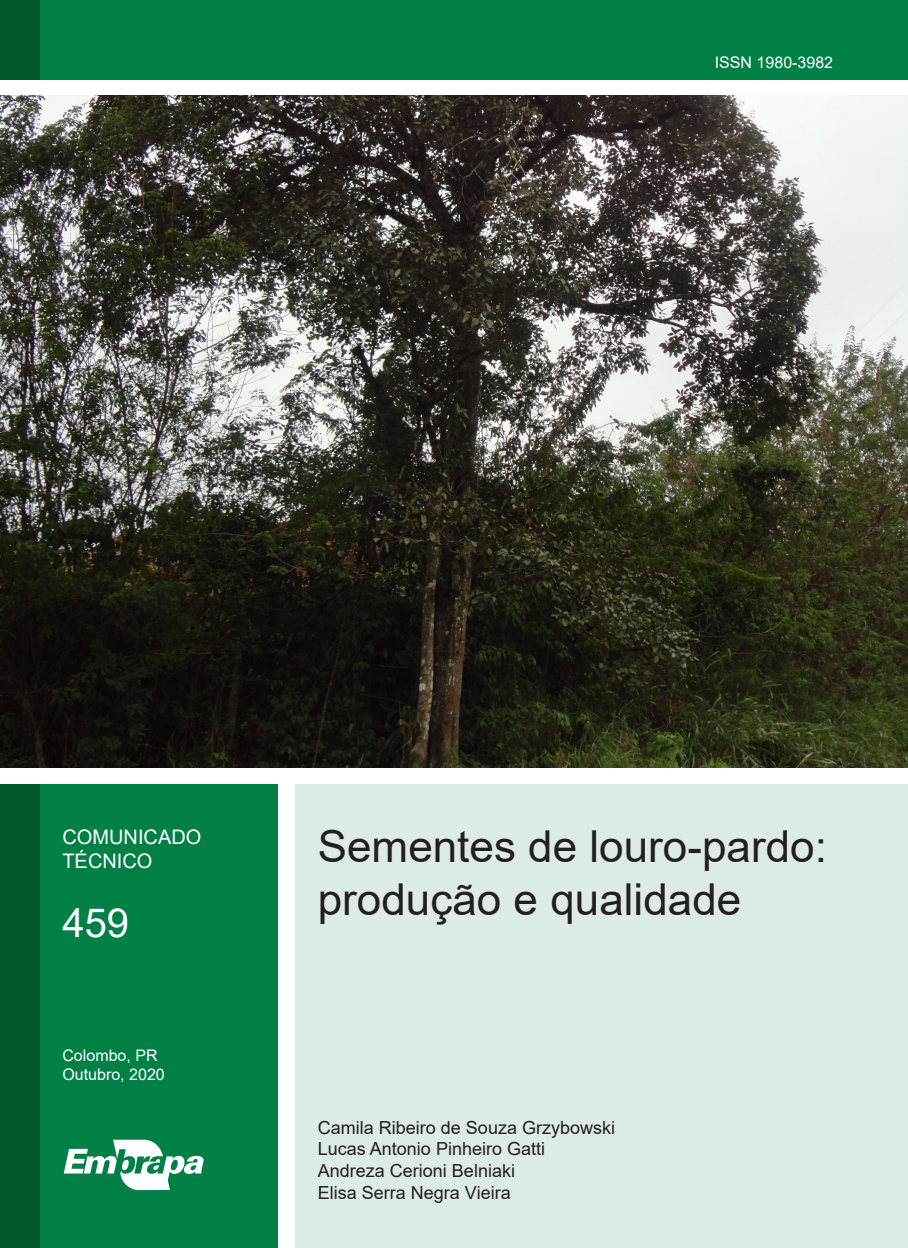
<style>
.page{position:relative;width:908px;height:1248px;background:#fff}
.page>*{position:absolute;margin:0;border:0;box-sizing:border-box;transform-origin:0 0}
.TITULO_CAPA{font:44px/52.8px "Arial";color:#231f20}
.NUMERO_PUBLICACAO{font:40px "Arial";color:#fff}
.COMUNICADO_TECNICO{font:20px/24px "Arial";color:#fff}
.AUTOR_CAPA{font:18px "Arial";color:#231f20}
.NUMERO_ISSN{font:16px "Arial";color:#fff}
.CIDADE_-_MES_-_ESTAD{font:16px "Arial";color:#fff}
</style>
<div class="page">
<img style="left:0;top:96px;width:907px;height:671px">
<div style="left:0;top:784px;width:277px;height:463px;background:#007f46"></div>
<div style="left:295px;top:784px;width:612px;height:463px;background:#dcebe3"></div>
<div style="left:0;top:784px;width:40px;height:463px;background:#00582c"></div>
<div style="left:0;top:0;width:907px;height:79px;background:#007f46"></div>
<svg style="left:64px;top:1139px;width:140px;height:50px"></svg>
<div style="left:0;top:0;width:40px;height:79px;background:#00582c"></div>
<p class="NUMERO_ISSN" style="left:714px;top:51px;width:120px">ISSN 1980-3982</p>
<p class="COMUNICADO_TECNICO" style="left:62px;top:825px;width:140px">COMUNICADO<br>TÉCNICO</p>
<p class="NUMERO_PUBLICACAO" style="left:62px;top:895px;width:68px">459</p>
<p class="CIDADE_-_MES_-_ESTAD" style="left:62px;top:1043px;width:97px">Colombo, PR</p>
<p class="NUMERO_ISSN" style="left:62px;top:1062px;width:104px">Outubro, 2020</p>
<p class="TITULO_CAPA" style="left:317px;top:819px;width:510px">Sementes de louro-pardo: produção e qualidade</p>
<p class="AUTOR_CAPA" style="left:317px;top:1114px;width:299px">Camila Ribeiro de Souza Grzybowski</p>
<p class="AUTOR_CAPA" style="left:317px;top:1136px;width:229px">Lucas Antonio Pinheiro Gatti</p>
<p class="AUTOR_CAPA" style="left:317px;top:1157px;width:199px">Andreza Cerioni Belniaki</p>
<p class="AUTOR_CAPA" style="left:317px;top:1179px;width:194px">Elisa Serra Negra Vieira</p>
</div>
